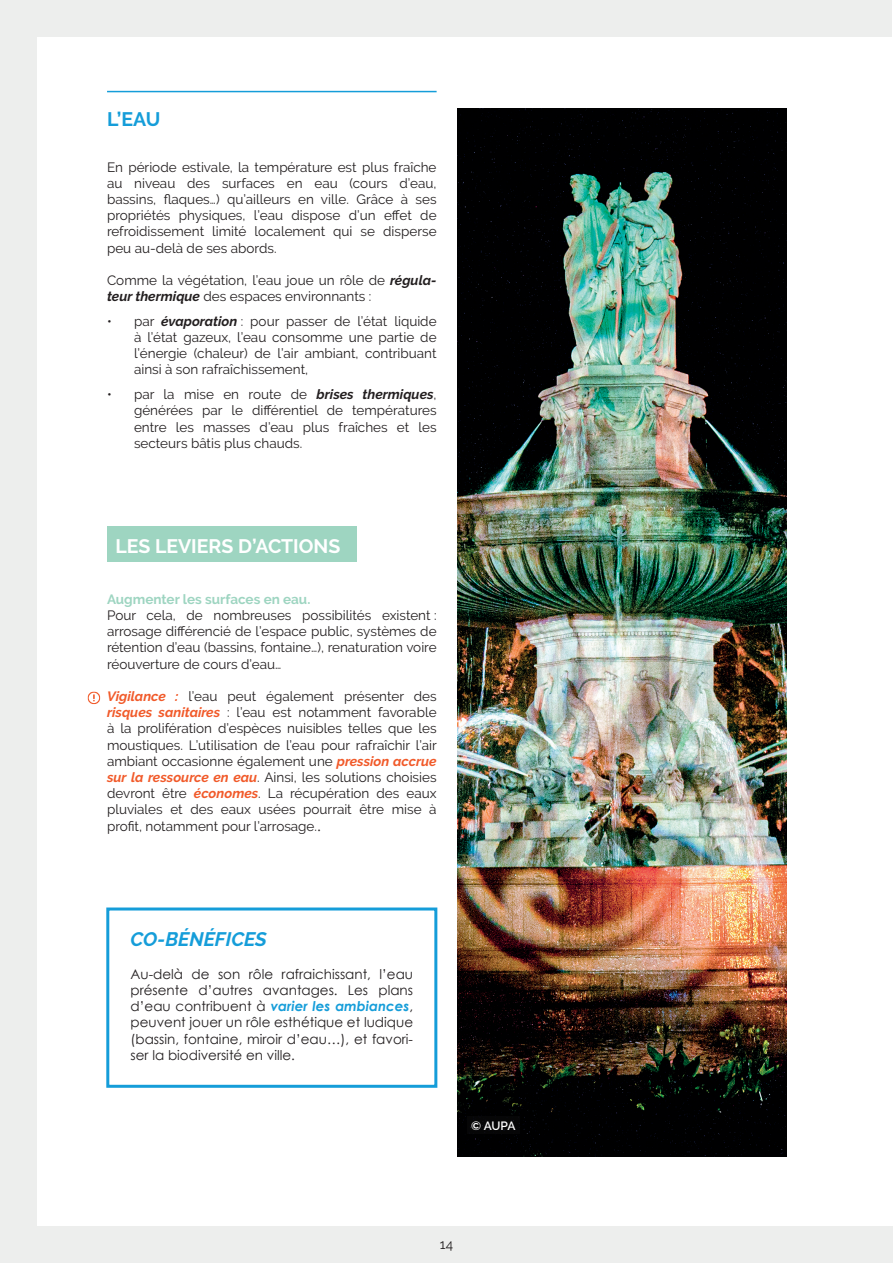
<style>
.page{position:relative;width:893px;height:1263px;background:#fff}
.page>*{position:absolute;margin:0;border:0;box-sizing:border-box;transform-origin:0 0}
.t1{font:700 19.5px "Raleway";color:#fff}
.t2{font:italic 700 19.5px "Raleway";color:#159dd9}
.t3{font:700 19.5px "Raleway";color:#159dd9}
.t4{font:13.5px/16.2px "Raleway";color:#231f20;text-align:justify}
.t5{font:13.5px/16.2px "Century Gothic";color:#231f20;text-align:justify}
.t6{font:700 13.5px "Raleway";color:#9ed5c1}
.t7{font:600 12px "Raleway";color:#fff}
.s1{font-weight:700;font-style:italic}
.s2{font-weight:700;font-style:italic;color:#f15a2a}
.s3{font-family:"Century Gothic"}
.s4{font-weight:700;font-style:italic;color:#159dd9}
</style>
<div class="page">
<div style="left:0;top:1227px;width:893px;height:36px;background:#edeeed"></div>
<div style="left:0;top:0;width:892px;height:37px;background:#edeeed"></div>
<div style="left:0;top:0;width:36px;height:1263px;background:#edeeed"></div>
<hr style="left:107px;top:91px;width:330px;height:1px;background:#159dd9">
<img style="left:457px;top:108px;width:330px;height:1049px">
<div style="left:107px;top:527px;width:249px;height:35px;background:#9ed5c1"></div>
<div style="left:106px;top:907px;width:331px;height:181px;border:3px solid #159dd9"></div>
<svg style="left:87px;top:691px;width:14px;height:14px"></svg>
<div style="left:467px;top:1116px;width:52px;height:18px;background:#060607"></div>
<h1 class="t3" style="left:107px;top:108px;width:55px">L’EAU</h1>
<p class="t4" style="left:107px;top:159px;width:331px">En période estivale, la température est plus fraîche au niveau des surfaces en eau (cours d’eau, bassins, flaques…) qu’ailleurs en ville. Grâce à ses propriétés physiques, l’eau dispose d’un effet de refroidissement limité localement qui se disperse peu au-delà de ses abords.</p>
<p class="t4" style="left:107px;top:272px;width:331px">Comme la végétation, l’eau joue un rôle de <span class="s1">régula&shy;teur thermique</span> des espaces environnants :</p>
<p class="t4" style="left:134px;top:313px;width:304px;text-indent:-27px">• par <span class="s1">évaporation</span> : pour passer de l’état liquide à l’état gazeux, l’eau consomme une partie de l’énergie (chaleur) de l’air ambiant, contribuant ainsi à son rafraîchissement,</p>
<p class="t4" style="left:134px;top:386px;width:304px;text-indent:-27px">• par la mise en route de <span class="s1">brises thermiques</span>, générées par le différentiel de températures entre les masses d’eau plus fraîches et les secteurs bâtis plus chauds.</p>
<h1 class="t1" style="left:116px;top:535px;width:226px">LES LEVIERS D’ACTIONS</h1>
<p class="t6" style="left:107px;top:591px;width:205px">Augmenter les surfaces en eau.</p>
<p class="t4" style="left:107px;top:607px;width:331px">Pour cela, de nombreuses possibilités existent : arrosage différencié de l’espace public, systèmes de rétention d’eau (bassins, fontaine…), renaturation voire réouverture de cours d’eau…</p>
<p class="t4" style="left:107px;top:688px;width:331px"><span class="s2">Vigilance :</span> l’eau peut également présenter des <span class="s2">risques sanitaires</span> : l’eau est notamment favorable à la prolifération d’espèces nuisibles telles que les moustiques. L’utilisation de l’eau pour rafraîchir l’air ambiant occasionne également une <span class="s2">pression accrue sur la ressource en eau</span>. Ainsi, les solutions choisies devront être <span class="s2">économes</span>. La récupération des eaux pluviales et des eaux usées pourrait être mise à profit, notamment pour l’arrosage.<span class="s3">.</span></p>
<h1 class="t2" style="left:131px;top:928px;width:138px">CO-BÉNÉFICES</h1>
<p class="t5" style="left:131px;top:966px;width:284px">Au-delà de son rôle rafraichissant, l’eau présente d’autres avantages. Les plans d’eau contribuent à <span class="s4">varier les ambiances</span>, peuvent jouer un rôle esthétique et ludique (bassin, fontaine, miroir d’eau…), et favori&shy;ser la biodiversité en ville.</p>
<p class="t7" style="left:471px;top:1119px;width:46px">© AUPA</p>
<p class="t4" style="left:440px;top:1236px;width:15px">14</p>
</div>
